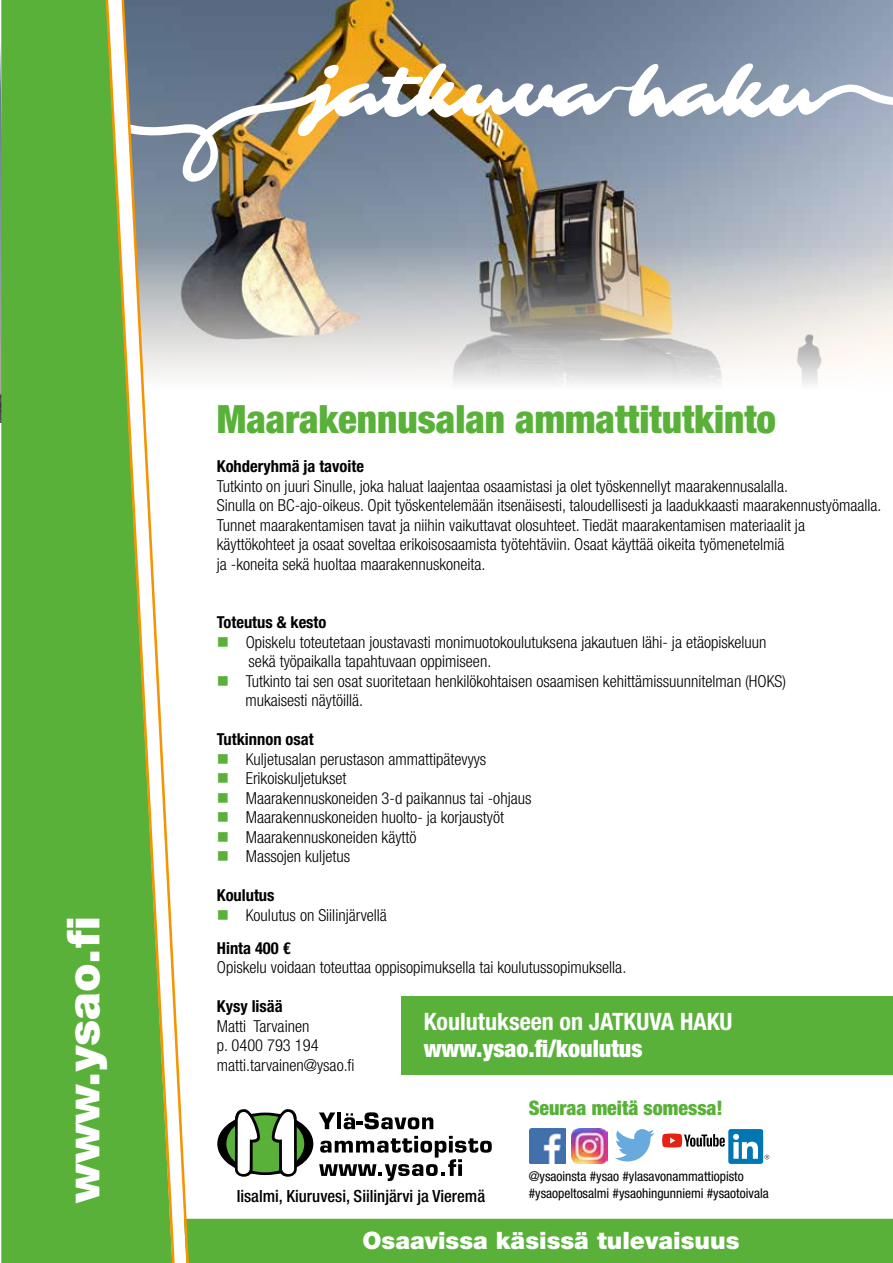
<style>
.page{position:relative;width:893px;height:1263px;background:#fff}
.page>*{position:absolute;margin:0;border:0;box-sizing:border-box;transform-origin:0 0}
.t1{font:900 45.45px "Helvetica Neue LT Std";color:#fff}
.t2{font:900 condensed 39px "Helvetica Neue LT Std";color:#59b13a}
.t3{font:900 24px "Helvetica Neue LT Std";color:#fff}
.t4{font:700 condensed 24px "Helvetica Neue LT Std";color:#fff}
.t5{font:900 condensed 24px "Helvetica Neue LT Std";color:#fff}
.t6{font:900 condensed 19.95px "Helvetica Neue LT Std";color:#59b13a}
.t7{font:500 condensed 16.8px "Helvetica Neue LT Std";color:#000}
.t8{font:300 condensed 16.5px/19.5px "Helvetica Neue LT Std";color:#000}
.t9{font:700 condensed 16.5px "Helvetica Neue LT Std";color:#000}
.t10{font:condensed 13.5px/16.5px "Helvetica Neue LT Std";color:#000}
.s1{color:#59b13a}
.s2{font-weight:700}
</style>
<div class="page">
<img style="left:191px;top:0;width:702px;height:233px">
<svg style="left:191px;top:233px;width:702px;height:151px;background:#c1c0bc"></svg>
<svg style="left:191px;top:37px;width:702px;height:149px;background:#969a9c"></svg>
<div style="left:401px;top:997px;width:492px;height:78px;background:#59b13a"></div>
<div style="left:191px;top:1219px;width:702px;height:44px;background:#59b13a"></div>
<div style="left:1px;top:0;width:103px;height:1263px;background:#59b13a"></div>
<svg style="left:104px;top:0;width:16px;height:1263px;background:#68b545"></svg>
<svg style="left:120px;top:0;width:71px;height:1263px"></svg>
<img style="left:529px;top:1128px;width:36px;height:36px">
<svg style="left:615px;top:1129px;width:40px;height:32px"></svg>
<img style="left:572px;top:1128px;width:35px;height:36px">
<svg style="left:765px;top:1155px;width:4px;height:4px"></svg>
<div style="left:728px;top:1129px;width:35px;height:35px;background:#0076b3;border-radius:3px"></div>
<svg style="left:733px;top:1134px;width:25px;height:25px"></svg>
<svg style="left:319px;top:1136px;width:173px;height:45px"></svg>
<svg style="left:319px;top:1112px;width:16px;height:17px"></svg>
<hr style="left:337px;top:1112px;width:4px;height:17px;background:#000">
<svg style="left:344px;top:1112px;width:89px;height:17px"></svg>
<div style="left:217px;top:1112px;width:96px;height:63px;background:#000;border-radius:50%"></div>
<div style="left:226px;top:1115px;width:78px;height:57px;background:#59b13a;border-radius:50%"></div>
<svg style="left:272px;top:1109px;width:25px;height:68px"></svg>
<svg style="left:235px;top:1109px;width:25px;height:68px"></svg>
<svg style="left:662px;top:1133px;width:63px;height:14px"></svg>
<h1 class="t1" style="left:56px;top:1203px;width:288px;rotate:-90deg">www.ysao.fi</h1>
<h2 class="t2" style="left:217px;top:395px;width:561px">Maarakennusalan ammattitutkinto</h2>
<p class="t9" style="left:217px;top:456px;width:149px">Kohderyhmä ja tavoite</p>
<p class="t8" style="left:217px;top:476px;width:666px">Tutkinto on juuri Sinulle, joka haluat laajentaa osaamistasi ja olet työskennellyt maarakennusalalla.<br>Sinulla on BC-ajo-oikeus. Opit työskentelemään itsenäisesti, taloudellisesti ja laadukkaasti maarakennustyömaalla.<br>Tunnet maarakentamisen tavat ja niihin vaikuttavat olosuhteet. Tiedät maarakentamisen materiaalit ja käyttökohteet ja osaat soveltaa erikoisosaamista työtehtäviin. Osaat käyttää oikeita työmenetelmiä<br>ja -koneita sekä huoltaa maarakennuskoneita.</p>
<p class="t9" style="left:217px;top:612px;width:111px">Toteutus &amp; kesto</p>
<p class="t8" style="left:249px;top:632px;width:520px;text-indent:-32px"><span class="s1">■</span> Opiskelu toteutetaan joustavasti monimuotokoulutuksena jakautuen lähi- ja etäopiskeluun sekä työpaikalla tapahtuvaan oppimiseen.</p>
<p class="t8" style="left:245px;top:671px;width:542px;text-indent:-28px"><span class="s1">■</span> Tutkinto tai sen osat suoritetaan henkilökohtaisen osaamisen kehittämissuunnitelman (HOKS) mukaisesti näytöillä.</p>
<p class="t9" style="left:217px;top:729px;width:98px">Tutkinnon osat</p>
<p class="t8" style="left:217px;top:749px;width:271px"><span class="s1">■</span> Kuljetusalan perustason ammattipätevyys</p>
<p class="t8" style="left:217px;top:768px;width:131px"><span class="s1">■</span> Erikoiskuljetukset</p>
<p class="t8" style="left:217px;top:788px;width:316px"><span class="s1">■</span> Maarakennuskoneiden 3-d paikannus tai -ohjaus</p>
<p class="t8" style="left:217px;top:807px;width:289px"><span class="s1">■</span> Maarakennuskoneiden huolto- ja korjaustyöt</p>
<p class="t8" style="left:217px;top:827px;width:201px"><span class="s1">■</span> Maarakennuskoneiden käyttö</p>
<p class="t8" style="left:217px;top:846px;width:135px"><span class="s1">■</span> Massojen kuljetus</p>
<p class="t9" style="left:217px;top:885px;width:59px">Koulutus</p>
<p class="t8" style="left:217px;top:898px;width:172px;line-height:33px"><span class="s1">■</span> Koulutus on Siilinjärvellä<br><span class="s2">Hinta 400 €</span></p>
<p class="t8" style="left:217px;top:957px;width:411px">Opiskelu voidaan toteuttaa oppisopimuksella tai koulutussopimuksella.</p>
<p class="t9" style="left:217px;top:996px;width:67px">Kysy lisää</p>
<p class="t8" style="left:217px;top:1016px;width:139px">Matti Tarvainen<br>p. 0400 793 194 matti.tarvainen@ysao.fi</p>
<h3 class="t4" style="left:424px;top:1007px;width:310px">Koulutukseen on JATKUVA HAKU</h3>
<h3 class="t5" style="left:424px;top:1034px;width:220px">www.ysao.fi/koulutus</h3>
<p class="t7" style="left:237px;top:1185px;width:250px">Iisalmi, Kiuruvesi, Siilinjärvi ja Vieremä</p>
<p class="t6" style="left:529px;top:1095px;width:196px">Seuraa meitä somessa!</p>
<p class="t10" style="left:529px;top:1168px;width:242px">@ysaoinsta #ysao #ylasavonammattiopisto #ysaopeltosalmi #ysaohingunniemi #ysaotoivala</p>
<h3 class="t3" style="left:362px;top:1226px;width:379px">Osaavissa käsissä tulevaisuus</h3>
</div>
